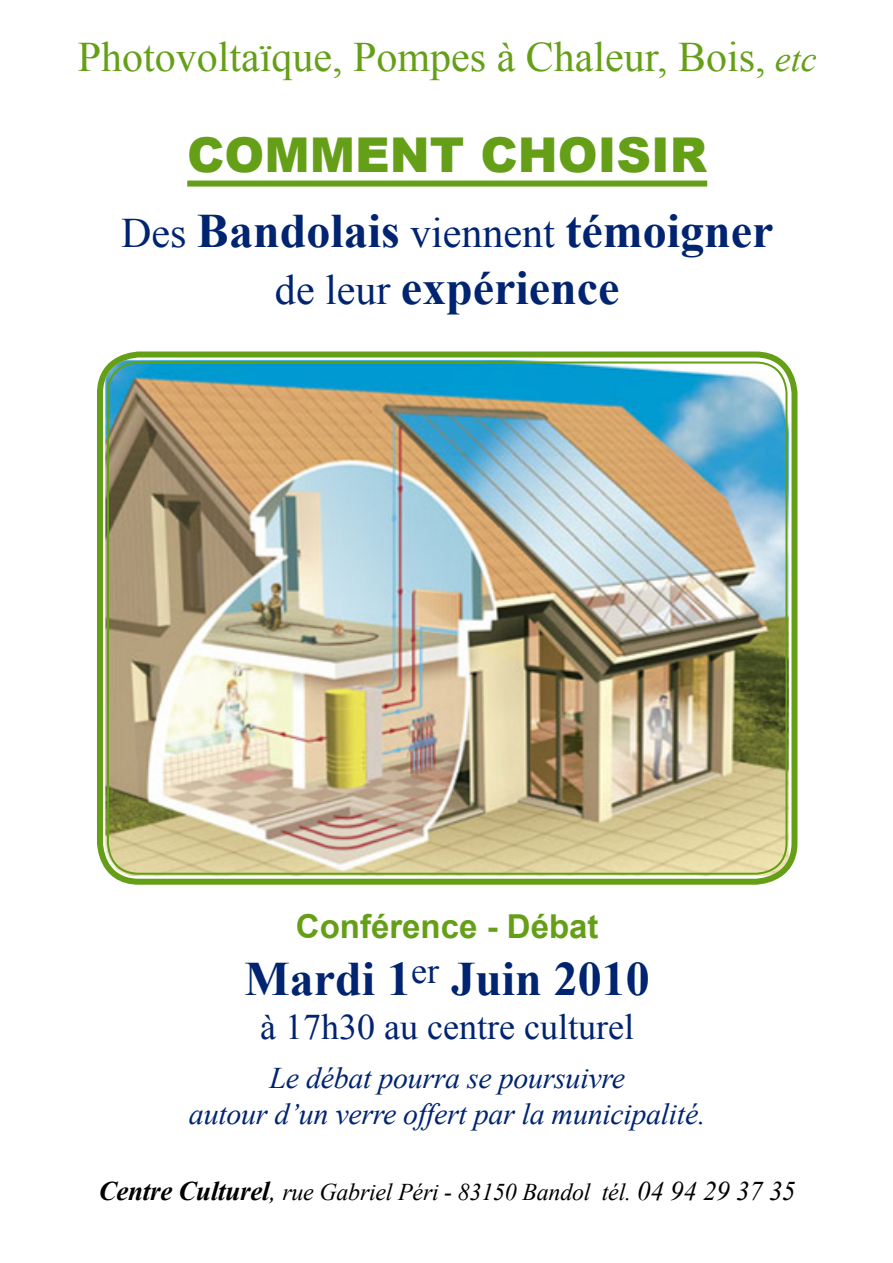
<style>
.page{position:relative;width:893px;height:1263px;background:#fff}
.page>*{position:absolute;margin:0;border:0;box-sizing:border-box;transform-origin:0 0}
.t1{font:700 48px/57.6px "Times New Roman";color:#002470;text-align:center}
.t2{font:900 48px "Arial";color:#659f17}
.t3{font:42px "Times New Roman";color:#659f17}
.t4{font:36px "Times New Roman";color:#002470}
.t5{font:700 33px "Arial";color:#659f17}
.t6{font:italic 30px/36px "Times New Roman";letter-spacing:-.01em;color:#002470;text-align:center}
.t7{font:italic 24px "Times New Roman";letter-spacing:-.01em;color:#000}
.s1{font-style:italic;font-size:36px}
.s2{font-weight:400;font-size:42px}
.s3{font-weight:700;font-size:27px}
.s4{font-size:27px}
</style>
<div class="page">
<div style="left:187px;top:181px;width:520px;height:6px;background:#659f17"></div>
<img style="left:104px;top:358px;width:686px;height:520px">
<div style="left:97px;top:351px;width:700px;height:534px;border:6px solid #659f17;border-radius:39px"></div>
<h2 class="t3" style="left:78px;top:29px;width:740px">Photovoltaïque, Pompes à Chaleur, Bois, <span class="s1">etc</span></h2>
<h1 class="t2" style="left:187px;top:120px;width:521px">COMMENT CHOISIR</h1>
<h1 class="t1" style="left:121px;top:201px;width:654px"><span class="s2">Des</span> Bandolais <span class="s2">viennent</span> témoigner <span class="s2">de leur</span> expérience</h1>
<p class="t5" style="left:296px;top:904px;width:304px">Conférence - Débat</p>
<h1 class="t1" style="left:245px;top:949px;width:407px">Mardi 1<sup>er</sup> Juin 2010</h1>
<p class="t4" style="left:260px;top:1002px;width:375px">à 17h30 au centre culturel</p>
<p class="t6" style="left:189px;top:1059px;width:518px">Le débat pourra se poursuivre<br>autour d’un verre offert par la municipalité.</p>
<p class="t7" style="left:99px;top:1176px;width:699px"><span class="s3">Centre Culturel</span><span class="s4">,</span> rue Gabriel Péri - 83150 Bandol tél. <span class="s4">04 94 29 37 35</span></p>
</div>
